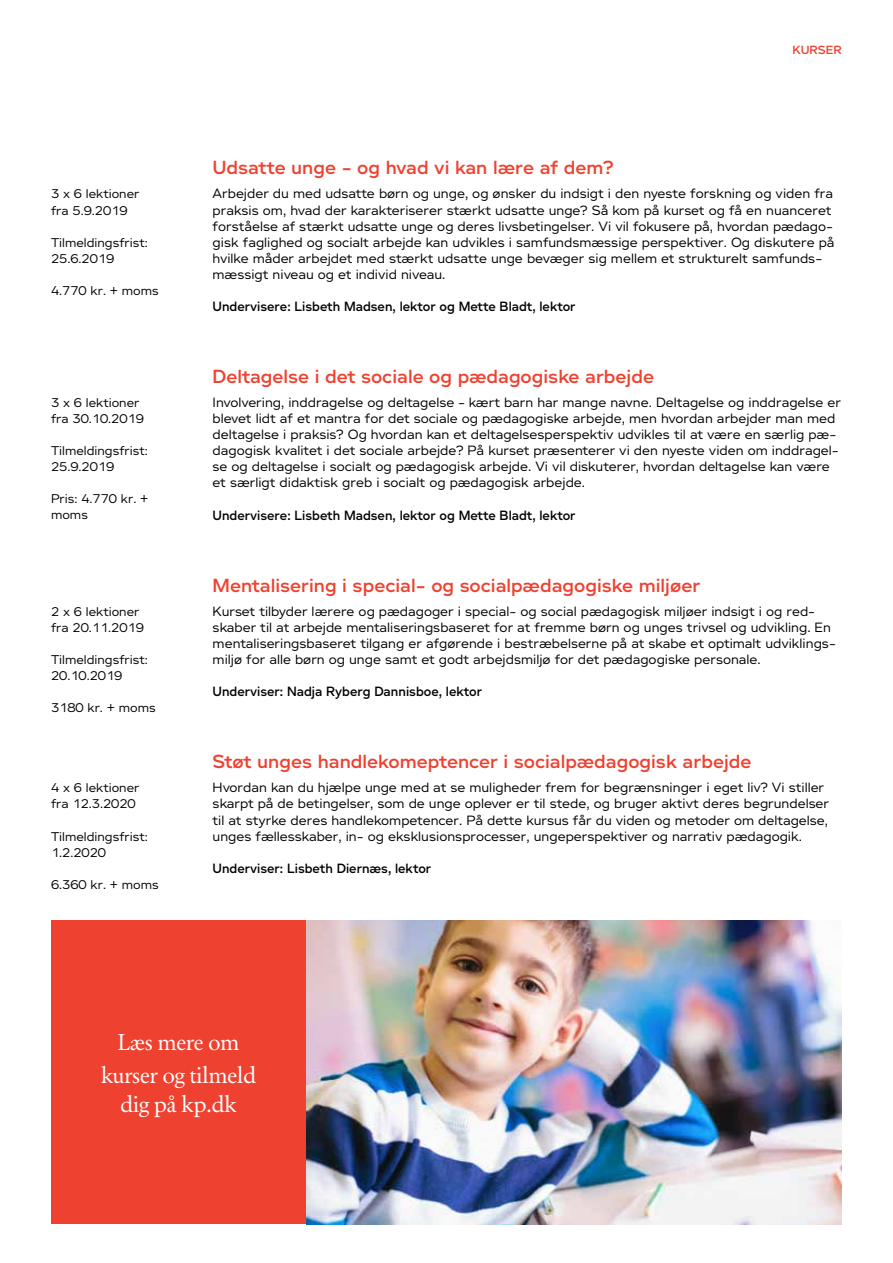
<style>
.page{position:relative;width:893px;height:1263px;background:#fff}
.page>*{position:absolute;margin:0;border:0;box-sizing:border-box;transform-origin:0 0}
.t1{font:24px/33px "Primo Serif";color:#fff;text-align:center}
.t2{font:600 18px "No 5";color:#ef4130}
.t3{font:12.75px/16px "No 5";color:#000}
.t4{font:600 12.75px "No 5";color:#000;scale:.95 1}
.t5{font:12px/16px "No 5";color:#000}
.t6{font:600 11.25px "No 5";color:#ef4130}
</style>
<div class="page">
<div style="left:51px;top:921px;width:255px;height:303px;background:#ef4130"></div>
<img style="left:306px;top:921px;width:536px;height:303px">
<p class="t5" style="left:51px;top:186px;width:90px">3 x 6 lektioner fra 5.9.2019</p>
<p class="t5" style="left:51px;top:234px;width:98px">Tilmeldingsfrist:<br>25.6.2019</p>
<p class="t5" style="left:51px;top:282px;width:109px">4.770 kr. + moms</p>
<p class="t5" style="left:51px;top:394px;width:94px">3 x 6 lektioner fra 30.10.2019</p>
<p class="t5" style="left:51px;top:442px;width:98px">Tilmeldingsfrist:<br>25.9.2019</p>
<p class="t5" style="left:51px;top:491px;width:99px">Pris: 4.770 kr. + moms</p>
<p class="t5" style="left:51px;top:603px;width:94px">2 x 6 lektioner fra 20.11.2019</p>
<p class="t5" style="left:51px;top:651px;width:98px">Tilmeldingsfrist:<br>20.10.2019</p>
<p class="t5" style="left:51px;top:699px;width:106px">3180 kr. + moms</p>
<p class="t5" style="left:51px;top:779px;width:90px">4 x 6 lektioner fra 12.3.2020</p>
<p class="t5" style="left:51px;top:828px;width:98px">Tilmeldingsfrist:<br>1.2.2020</p>
<p class="t5" style="left:51px;top:876px;width:109px">6.360 kr. + moms</p>
<p class="t6" style="left:793px;top:41px;width:51px">KURSER</p>
<h2 class="t2" style="left:213px;top:153px;width:403px">Udsatte unge - og hvad vi kan lære af dem?</h2>
<p class="t3" style="left:213px;top:185px;width:624px">Arbejder du med udsatte børn og unge, og ønsker du indsigt i den nyeste forskning og viden fra praksis om, hvad der karakteriserer stærkt udsatte unge? Så kom på kurset og få en nuanceret forståelse af stærkt udsatte unge og deres livsbetingelser. Vi vil fokusere på, hvordan pædago&shy;gisk faglighed og socialt arbejde kan udvikles i samfundsmæssige perspektiver. Og diskutere på hvilke måder arbejdet med stærkt udsatte unge bevæger sig mellem et strukturelt samfunds&shy;mæssigt niveau og et individ niveau.</p>
<p class="t4" style="left:213px;top:296px;width:384px">Undervisere: Lisbeth Madsen, lektor og Mette Bladt, lektor</p>
<h2 class="t2" style="left:213px;top:362px;width:443px">Deltagelse i det sociale og pædagogiske arbejde</h2>
<p class="t3" style="left:213px;top:394px;width:630px">Involvering, inddragelse og deltagelse – kært barn har mange navne. Deltagelse og inddragelse er blevet lidt af et mantra for det sociale og pædagogiske arbejde, men hvordan arbejder man med deltagelse i praksis? Og hvordan kan et deltagelsesperspektiv udvikles til at være en særlig pæ&shy;dagogisk kvalitet i det sociale arbejde? På kurset præsenterer vi den nyeste viden om inddragel&shy;se og deltagelse i socialt og pædagogisk arbejde. Vi vil diskuterer, hvordan deltagelse kan være et særligt didaktisk greb i socialt og pædagogisk arbejde.</p>
<p class="t4" style="left:213px;top:505px;width:384px">Undervisere: Lisbeth Madsen, lektor og Mette Bladt, lektor</p>
<h2 class="t2" style="left:213px;top:571px;width:489px">Mentalisering i special- og socialpædagogiske miljøer</h2>
<p class="t3" style="left:213px;top:603px;width:625px">Kurset tilbyder lærere og pædagoger i special- og social pædagogisk miljøer indsigt i og red&shy;skaber til at arbejde mentaliseringsbaseret for at fremme børn og unges trivsel og udvikling. En mentaliseringsbaseret tilgang er afgørende i bestræbelserne på at skabe et optimalt udviklings&shy;miljø for alle børn og unge samt et godt arbejdsmiljø for det pædagogiske personale.</p>
<p class="t4" style="left:213px;top:681px;width:285px">Underviser: Nadja Ryberg Dannisboe, lektor</p>
<h2 class="t2" style="left:213px;top:747px;width:540px">Støt unges handlekomeptencer i socialpædagogisk arbejde</h2>
<p class="t3" style="left:213px;top:779px;width:618px">Hvordan kan du hjælpe unge med at se muligheder frem for begrænsninger i eget liv? Vi stiller skarpt på de betingelser, som de unge oplever er til stede, og bruger aktivt deres begrundelser til at styrke deres handlekompetencer. På dette kursus får du viden og metoder om deltagelse, unges fællesskaber, in- og eksklusionsprocesser, ungeperspektiver og narrativ pædagogik.</p>
<p class="t4" style="left:213px;top:858px;width:232px">Underviser: Lisbeth Diernæs, lektor</p>
<h1 class="t1" style="left:101px;top:1025px;width:157px">Læs mere om kurser og tilmeld</h1>
<h1 class="t1" style="left:120px;top:1087px;width:118px">dig på kp.dk</h1>
</div>
